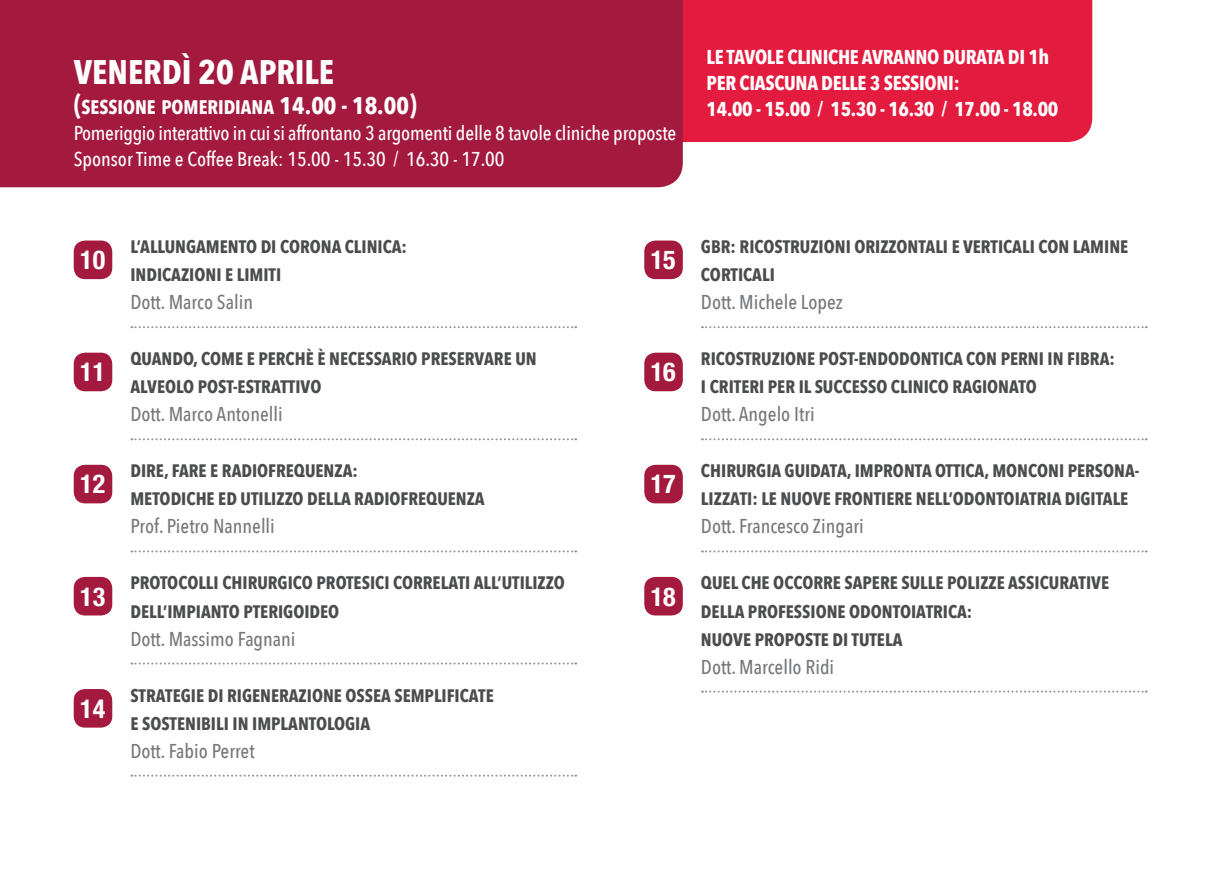
<style>
.page{position:relative;width:1208px;height:874px;background:#fff}
.page>*{position:absolute;margin:0;border:0;box-sizing:border-box;transform-origin:0 0}
.t1{font:700 34px "Avenir Next Condensed";color:#fff}
.t2{font:700 condensed 26px "Helvetica Neue LT Std";color:#fff}
.t3{font:500 20px "Avenir Next Condensed";color:#76787b}
.t4{font:500 20px/26px "Avenir Next Condensed";letter-spacing:-.01em;color:#fff}
.t5{font:700 20px/26px "Avenir Next Condensed";letter-spacing:-.015em;color:#fff}
.t6{font:700 19.6px "Avenir Next Condensed";color:#fff}
.t7{font:700 18px/28px "Avenir Next Condensed";color:#4b4c4d}
.s1{font-style:inherit}
.s2{font-size:28px}
.s3{font-size:24px}
</style>
<div class="page">
<div style="left:683px;top:0;width:409px;height:142px;background:#e31b3f"></div>
<div style="left:0;top:0;width:683px;height:187px;background:#a41a3f"></div>
<svg style="left:131px;top:326px;width:445px;height:2px"></svg>
<svg style="left:131px;top:438px;width:445px;height:2px"></svg>
<svg style="left:131px;top:550px;width:445px;height:2px"></svg>
<svg style="left:131px;top:662px;width:445px;height:2px"></svg>
<svg style="left:131px;top:774px;width:445px;height:2px"></svg>
<div style="left:74px;top:240px;width:38px;height:39px;background:#a41a3f;border-radius:11px"></div>
<div style="left:74px;top:352px;width:38px;height:39px;background:#a41a3f;border-radius:11px"></div>
<div style="left:74px;top:464px;width:38px;height:39px;background:#a41a3f;border-radius:11px"></div>
<div style="left:74px;top:576px;width:38px;height:39px;background:#a41a3f;border-radius:11px"></div>
<div style="left:74px;top:688px;width:38px;height:39px;background:#a41a3f;border-radius:11px"></div>
<svg style="left:702px;top:326px;width:444px;height:2px"></svg>
<svg style="left:702px;top:438px;width:444px;height:2px"></svg>
<svg style="left:702px;top:550px;width:444px;height:2px"></svg>
<svg style="left:702px;top:690px;width:444px;height:2px"></svg>
<div style="left:644px;top:240px;width:39px;height:39px;background:#a41a3f;border-radius:11px"></div>
<div style="left:644px;top:352px;width:39px;height:39px;background:#a41a3f;border-radius:11px"></div>
<div style="left:644px;top:464px;width:39px;height:39px;background:#a41a3f;border-radius:11px"></div>
<div style="left:644px;top:576px;width:39px;height:39px;background:#a41a3f;border-radius:11px"></div>
<h1 class="t1" style="left:74px;top:51px;width:262px">VENERDÌ 20 <span class="s1">APRILE</span></h1>
<p class="t6" style="left:74px;top:95px;width:345px"><span class="s2">(</span>SESSIONE POMERI DIANA <span class="s3">14.00 - 18.00</span><span class="s2">)</span></p>
<p class="t4" style="left:74px;top:120px;width:604px">Pomeriggio interattivo in cui si affrontano 3 argomenti delle 8 tavole cliniche proposte<br>Sponsor Time e Coffee Break: 15.00 - 15.30 / 16.30 - 17.00</p>
<p class="t5" style="left:706px;top:44px;width:353px">LE TAVOLE CLINICHE AVRANNO DURATA DI 1h<br>PER CIASCUNA DELLE 3 SESSIONI:<br>14.00 - 15.00 / 15.30 - 16.30 / 17.00 - 18.00</p>
<h2 class="t2" style="left:80px;top:244px;width:26px">10</h2>
<p class="t7" style="left:130px;top:232px;width:278px">L’ALLUNGAMENTO DI CORONA CLINICA:<br>INDICAZIONI E LIMITI</p>
<p class="t3" style="left:130px;top:290px;width:124px">Dott. Marco Salin</p>
<h2 class="t2" style="left:80px;top:356px;width:26px">11</h2>
<p class="t7" style="left:130px;top:344px;width:408px">QUANDO, COME E PERCHÈ È NECESSARIO PRESERVARE UN<br>ALVEOLO POST-ESTRATTIVO</p>
<p class="t3" style="left:130px;top:402px;width:154px">Dott. Marco Antonelli</p>
<h2 class="t2" style="left:80px;top:468px;width:26px">12</h2>
<p class="t7" style="left:130px;top:456px;width:356px">DIRE, FARE E RADIOFREQUENZA:<br>METODICHE ED UTILIZZO DELLA RADIOFREQUENZA</p>
<p class="t3" style="left:130px;top:514px;width:146px">Prof. Pietro Nannelli</p>
<h2 class="t2" style="left:80px;top:580px;width:26px">13</h2>
<p class="t7" style="left:130px;top:568px;width:436px">PROTOCOLLI CHIRURGICO PROTESICI CORRELATI ALL’UTILIZZO<br>DELL’IMPIANTO PTERIGOIDEO</p>
<p class="t3" style="left:130px;top:626px;width:167px">Dott. Massimo Fagnani</p>
<h2 class="t2" style="left:80px;top:692px;width:26px">14</h2>
<p class="t7" style="left:130px;top:680px;width:365px">STRATEGIE DI RIGENERAZIONE OSSEA SEMPLIFICATE<br>E SOSTENIBILI IN IMPLANTOLOGIA</p>
<p class="t3" style="left:130px;top:738px;width:126px">Dott. Fabio Perret</p>
<h2 class="t2" style="left:651px;top:244px;width:26px">15</h2>
<p class="t7" style="left:701px;top:232px;width:429px">GBR: RICOSTRUZIONI ORIZZONTALI E VERTICALI CON LAMINE<br>CORTICALI</p>
<p class="t3" style="left:701px;top:290px;width:143px">Dott. Michele Lopez</p>
<h2 class="t2" style="left:651px;top:356px;width:26px">16</h2>
<p class="t7" style="left:701px;top:344px;width:415px">RICOSTRUZIONE POST-ENDODONTICA CON PERNI IN FIBRA:<br>I CRITERI PER IL SUCCESSO CLINICO RAGIONATO</p>
<p class="t3" style="left:701px;top:402px;width:115px">Dott. Angelo Itri</p>
<h2 class="t2" style="left:651px;top:468px;width:26px">17</h2>
<p class="t7" style="left:701px;top:456px;width:440px">CHIRURGIA GUIDATA, IMPRONTA OTTICA, MONCONI PERSONA-<br>LIZZATI: LE NUOVE FRONTIERE NELL’ODONTOIATRIA DIGITALE</p>
<p class="t3" style="left:701px;top:514px;width:164px">Dott. Francesco Zingari</p>
<h2 class="t2" style="left:651px;top:580px;width:26px">18</h2>
<p class="t7" style="left:701px;top:568px;width:410px">QUEL CHE OCCORRE SAPERE SULLE POLIZZE ASSICURATIVE<br>DELLA PROFESSIONE ODONTOIATRICA:<br>NUOVE PROPOSTE DI TUTELA</p>
<p class="t3" style="left:701px;top:654px;width:135px">Dott. Marcello Ridi</p>
</div>
